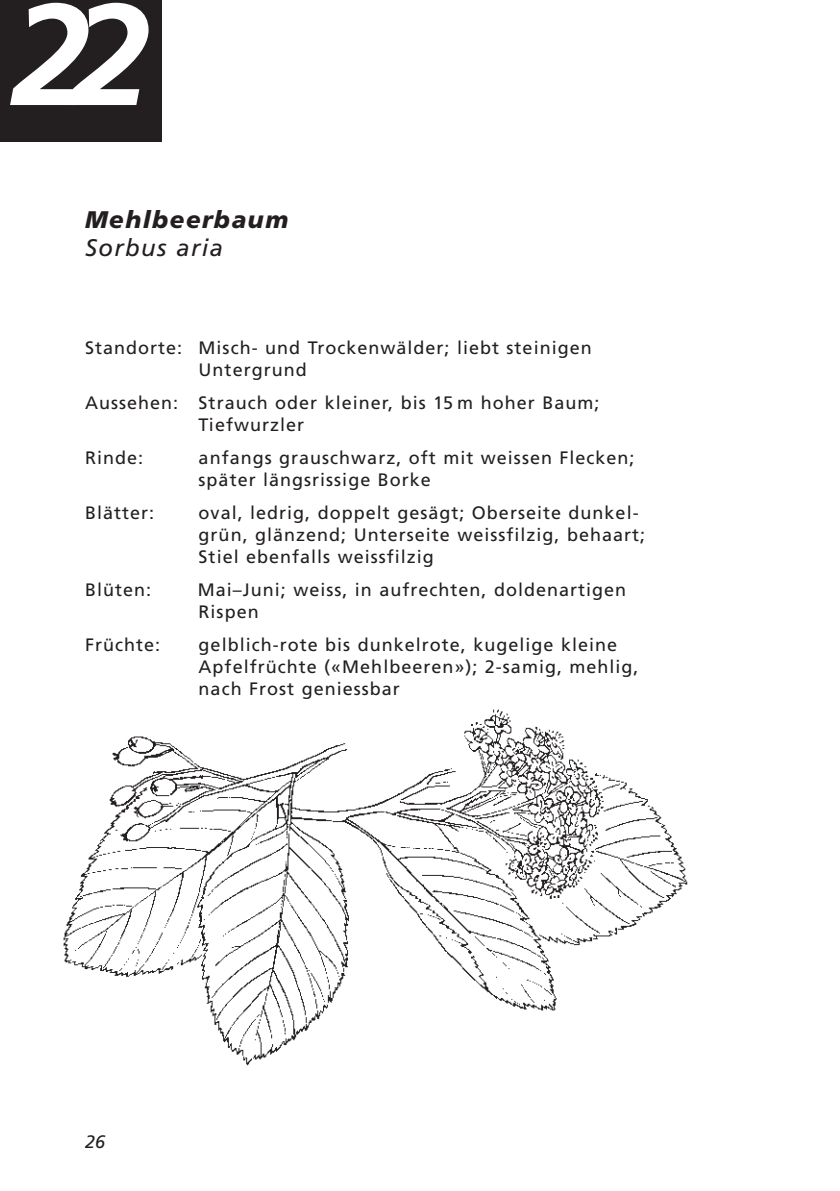
<style>
.page{position:relative;width:840px;height:1191px;background:#fff}
.page>*{position:absolute;margin:0;border:0;box-sizing:border-box;transform-origin:0 0}
.t1{font:italic 700 144px "Frutiger";color:#fff}
.t2{font:italic 900 24px "Frutiger";letter-spacing:.06em;color:#231f20}
.t3{font:italic 24px "Frutiger";letter-spacing:.055em;color:#231f20}
.t4{font:18px/22px "Frutiger";letter-spacing:.055em;color:#231f20}
.t5{font:italic 18px "Frutiger";color:#231f20}
</style>
<div class="page">
<div style="left:0;top:0;width:162px;height:142px;background:#231f20"></div>
<img style="left:63px;top:709px;width:625px;height:357px">
<h1 class="t1" style="left:11px;top:-3px;width:142px">22</h1>
<h2 class="t2" style="left:85px;top:210px;width:204px">Mehlbeerbaum</h2>
<h2 class="t3" style="left:85px;top:238px;width:140px">Sorbus aria</h2>
<p class="t4" style="left:198px;top:338px;width:394px;text-indent:-113px">Standorte: Misch- und Trockenwälder; liebt steinigen<br>Untergrund</p>
<p class="t4" style="left:198px;top:393px;width:402px;text-indent:-113px">Aussehen: Strauch oder kleiner, bis 15 m hoher Baum;<br>Tiefwurzler</p>
<p class="t4" style="left:85px;top:448px;width:59px">Rinde:</p>
<p class="t4" style="left:198px;top:448px;width:437px">anfangs grauschwarz, oft mit weissen Flecken; später längsrissige Borke</p>
<p class="t4" style="left:85px;top:503px;width:71px">Blätter:</p>
<p class="t4" style="left:198px;top:503px;width:448px">oval, ledrig, doppelt gesägt; Oberseite dunkel&shy;grün, glänzend; Unterseite weissfilzig, behaart;<br>Stiel ebenfalls weissfilzig</p>
<p class="t4" style="left:85px;top:580px;width:68px">Blüten:</p>
<p class="t4" style="left:198px;top:580px;width:430px">Mai–Juni; weiss, in aufrechten, doldenartigen<br>Rispen</p>
<p class="t4" style="left:85px;top:635px;width:76px">Früchte:</p>
<p class="t4" style="left:198px;top:635px;width:441px">gelblich-rote bis dunkelrote, kugelige kleine<br>Apfelfrüchte («Mehlbeeren»); 2-samig, mehlig, nach Frost geniessbar</p>
<p class="t5" style="left:85px;top:1134px;width:22px">26</p>
</div>
